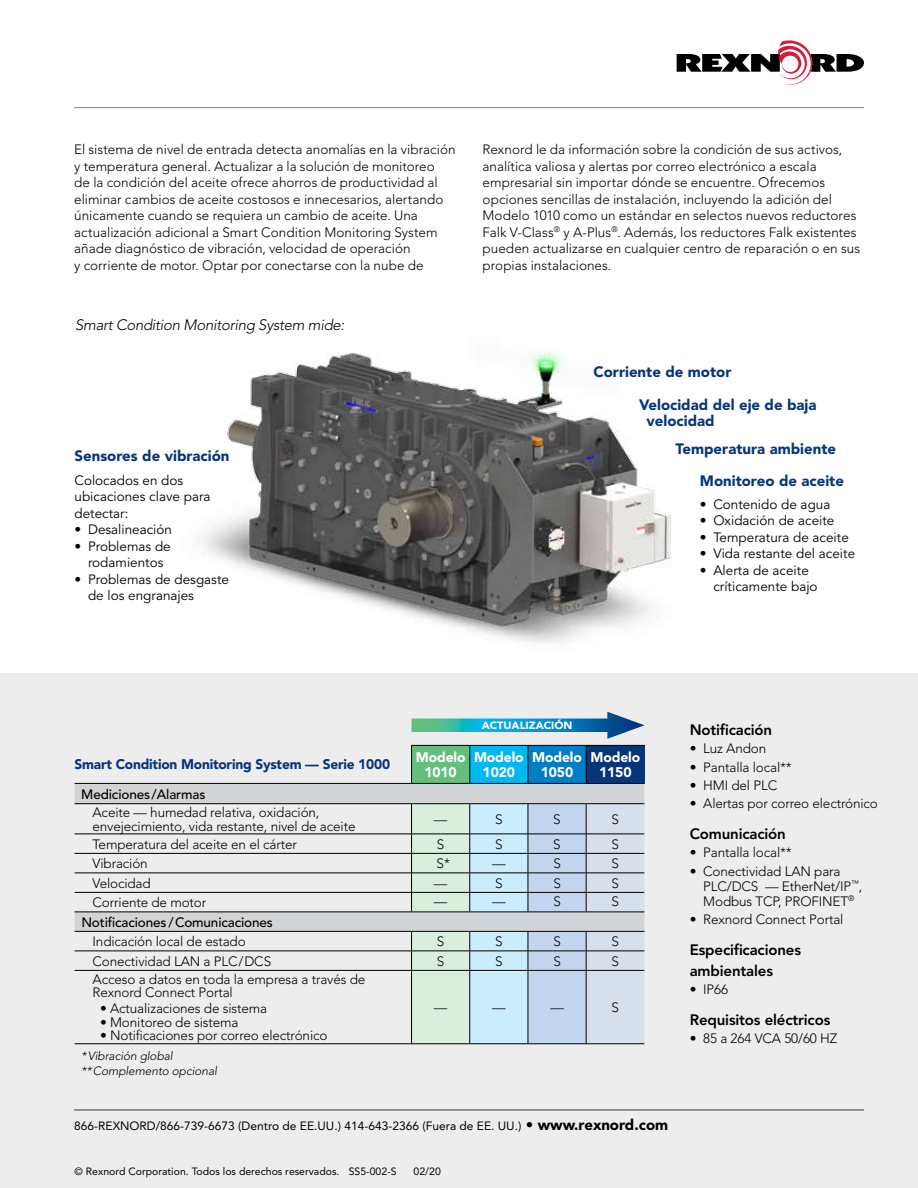
<style>
.page{position:relative;width:918px;height:1188px;background:#fff}
.page>*{position:absolute;margin:0;border:0;box-sizing:border-box;transform-origin:0 0}
.t1{font:900 15px/32.7px "Avenir LT Std";color:#06357a}
.t2{font:800 15px/21px "Avenir LT Std";letter-spacing:-.01em;color:#000}
.t3{font:italic 300 15px "Avenir LT Std";letter-spacing:-.02em;color:#000}
.t4{font:900 13.8px "Avenir LT Std";letter-spacing:-.015em;color:#06357a}
.t5{font:900 13.8px/15px "Avenir LT Std";letter-spacing:-.01em;color:#fff;text-align:center}
.t6{font:300 13.5px/16.5px "Avenir LT Std";letter-spacing:-.005em;color:#000}
.t7{font:13.5px/16.5px "Avenir LT Std";color:#000}
.t8{font:500 13.5px "Avenir LT Std";letter-spacing:-.01em;color:#000}
.t9{font:12px "Avenir LT Std";color:#000}
.t10{font:italic 300 12px/15px "Avenir LT Std";letter-spacing:-.01em;color:#000}
.t11{font:10.5px "Avenir LT Std";color:#000}
.t12{font:900 10.5px "Avenir LT Std";color:#fff;scale:1.04 1}
.s1{font-weight:900;font-size:15px}
</style>
<div class="page">
<div style="left:0;top:674px;width:918px;height:514px;background:#ededee"></div>
<div style="left:412px;top:745px;width:58px;height:38px;background:#63bf7b"></div>
<div style="left:470px;top:745px;width:58px;height:38px;background:#00b7f1"></div>
<div style="left:528px;top:745px;width:58px;height:38px;background:#007ec6"></div>
<div style="left:586px;top:745px;width:58px;height:38px;background:#06357a"></div>
<svg style="left:75px;top:784px;width:569px;height:147px"></svg>
<hr style="left:75px;top:834px;width:337px;height:1px;background:#000">
<hr style="left:75px;top:853px;width:337px;height:1px;background:#000">
<hr style="left:75px;top:873px;width:337px;height:1px;background:#000">
<hr style="left:75px;top:951px;width:337px;height:1px;background:#000">
<hr style="left:75px;top:970px;width:337px;height:1px;background:#000">
<hr style="left:75px;top:1044px;width:337px;height:1px;background:#000">
<hr style="left:412px;top:1044px;width:58px;height:1px;background:#000">
<hr style="left:470px;top:1044px;width:58px;height:1px;background:#000">
<hr style="left:528px;top:1044px;width:58px;height:1px;background:#000">
<hr style="left:586px;top:1044px;width:58px;height:1px;background:#000">
<hr style="left:75px;top:783px;width:337px;height:1px;background:#000">
<hr style="left:75px;top:892px;width:337px;height:1px;background:#000">
<hr style="left:75px;top:912px;width:337px;height:1px;background:#000">
<hr style="left:75px;top:931px;width:337px;height:1px;background:#000">
<hr style="left:469px;top:746px;width:1px;height:37px;background:#000">
<hr style="left:528px;top:746px;width:1px;height:37px;background:#000">
<svg style="left:411px;top:804px;width:233px;height:240px;background:#c4d6de"></svg>
<hr style="left:528px;top:971px;width:1px;height:73px;background:#000">
<hr style="left:586px;top:746px;width:1px;height:37px;background:#000">
<hr style="left:411px;top:745px;width:59px;height:1px;background:#000">
<hr style="left:411px;top:746px;width:1px;height:37px;background:#000">
<hr style="left:470px;top:745px;width:58px;height:1px;background:#000">
<hr style="left:528px;top:745px;width:58px;height:1px;background:#000">
<hr style="left:586px;top:745px;width:58px;height:1px;background:#000">
<hr style="left:75px;top:803px;width:337px;height:1px;background:#000">
<hr style="left:412px;top:803px;width:58px;height:1px;background:#000">
<hr style="left:470px;top:803px;width:58px;height:1px;background:#000">
<hr style="left:528px;top:803px;width:58px;height:1px;background:#000">
<hr style="left:586px;top:803px;width:58px;height:1px;background:#000">
<hr style="left:412px;top:783px;width:58px;height:1px;background:#000">
<hr style="left:470px;top:783px;width:58px;height:1px;background:#000">
<hr style="left:528px;top:783px;width:58px;height:1px;background:#000">
<hr style="left:586px;top:783px;width:58px;height:1px;background:#000">
<img style="left:155px;top:352px;width:563px;height:322px">
<hr style="left:74px;top:107px;width:790px;height:1px;background:#808285">
<svg style="left:412px;top:719px;width:195px;height:13px;background:#149dbe"></svg>
<svg style="left:607px;top:712px;width:38px;height:27px"></svg>
<hr style="left:74px;top:1110px;width:790px;height:1px;background:#808285">
<svg style="left:677px;top:40px;width:187px;height:45px"></svg>
<p class="t6" style="left:74px;top:141px;width:383px">El sistema de nivel de entrada detecta anomalías en la vibración y temperatura general. Actualizar a la solución de monitoreo<br>de la condición del aceite ofrece ahorros de productividad al eliminar cambios de aceite costosos e innecesarios, alertando únicamente cuando se requiera un cambio de aceite. Una actualización adicional a Smart Condition Monitoring System añade diagnóstico de vibración, velocidad de operación<br>y corriente de motor. Optar por conectarse con la nube de</p>
<p class="t6" style="left:483px;top:141px;width:379px">Rexnord le da información sobre la condición de sus activos, analítica valiosa y alertas por correo electrónico a escala empresarial sin importar dónde se encuentre. Ofrecemos opciones sencillas de instalación, incluyendo la adición del Modelo 1010 como un estándar en selectos nuevos reductores Falk V-Class<sup>®</sup> y A-Plus<sup>®</sup>. Además, los reductores Falk existentes pueden actualizarse en cualquier centro de reparación o en sus propias instalaciones.</p>
<p class="t3" style="left:75px;top:316px;width:271px">Smart Condition Monitoring System mide:</p>
<p class="t1" style="left:75px;top:440px;width:156px">Sensores de vibración</p>
<p class="t7" style="left:75px;top:472px;width:138px">Colocados en dos ubicaciones clave para detectar:</p>
<p class="t7" style="left:75px;top:522px;width:99px">• Desalineación</p>
<p class="t7" style="left:75px;top:538px;width:98px;text-align:center">• Problemas de rodamientos</p>
<p class="t7" style="left:88px;top:571px;width:143px;text-indent:-14px">• Problemas de desgaste de los engranajes</p>
<p class="t1" style="left:639px;top:356px;width:179px;text-indent:-46px">Corriente de motor<br>Velocidad del eje de baja</p>
<p class="t1" style="left:676px;top:408px;width:162px;line-height:27.2px;text-indent:-29px">velocidad<br>Temperatura ambiente</p>
<p class="t1" style="left:700px;top:464px;width:146px">Monitoreo de aceite</p>
<p class="t7" style="left:700px;top:496px;width:132px">• Contenido de agua</p>
<p class="t7" style="left:700px;top:513px;width:136px">• Oxidación de aceite</p>
<p class="t7" style="left:700px;top:529px;width:150px">• Temperatura de aceite</p>
<p class="t7" style="left:700px;top:546px;width:157px">• Vida restante del aceite</p>
<p class="t7" style="left:713px;top:562px;width:106px;text-indent:-14px">• Alerta de aceite críticamente bajo</p>
<p class="t12" style="left:482px;top:719px;width:89px">ACTUALIZACIÓN</p>
<p class="t4" style="left:75px;top:756px;width:317px">Smart Condition Monitoring System — Serie 1000</p>
<p class="t5" style="left:416px;top:750px;width:51px">Modelo<br>1010</p>
<p class="t5" style="left:474px;top:750px;width:51px">Modelo<br>1020</p>
<p class="t5" style="left:532px;top:750px;width:51px">Modelo<br>1050</p>
<p class="t5" style="left:591px;top:750px;width:51px">Modelo<br>1150</p>
<p class="t8" style="left:81px;top:786px;width:126px">Mediciones/Alarmas</p>
<p class="t6" style="left:93px;top:806px;width:265px;line-height:13.5px">Aceite — humedad relativa, oxidación, envejecimiento, vida restante, nivel de aceite</p>
<p class="t6" style="left:434px;top:811px;width:15px">—</p>
<p class="t6" style="left:495px;top:811px;width:9px">S</p>
<p class="t6" style="left:553px;top:811px;width:9px">S</p>
<p class="t6" style="left:612px;top:811px;width:9px">S</p>
<p class="t6" style="left:93px;top:836px;width:206px">Temperatura del aceite en el cárter</p>
<p class="t6" style="left:437px;top:836px;width:9px">S</p>
<p class="t6" style="left:495px;top:836px;width:9px">S</p>
<p class="t6" style="left:553px;top:836px;width:9px">S</p>
<p class="t6" style="left:612px;top:836px;width:9px">S</p>
<p class="t6" style="left:93px;top:855px;width:57px">Vibración</p>
<p class="t6" style="left:437px;top:855px;width:15px">S*</p>
<p class="t6" style="left:492px;top:855px;width:15px">—</p>
<p class="t6" style="left:553px;top:855px;width:9px">S</p>
<p class="t6" style="left:612px;top:855px;width:9px">S</p>
<p class="t6" style="left:93px;top:875px;width:60px">Velocidad</p>
<p class="t6" style="left:434px;top:875px;width:15px">—</p>
<p class="t6" style="left:495px;top:875px;width:9px">S</p>
<p class="t6" style="left:553px;top:875px;width:9px">S</p>
<p class="t6" style="left:612px;top:875px;width:9px">S</p>
<p class="t6" style="left:93px;top:894px;width:115px">Corriente de motor</p>
<p class="t6" style="left:434px;top:893px;width:15px">—</p>
<p class="t6" style="left:492px;top:893px;width:15px">—</p>
<p class="t6" style="left:553px;top:893px;width:9px">S</p>
<p class="t6" style="left:612px;top:893px;width:9px">S</p>
<p class="t8" style="left:81px;top:914px;width:193px">Notificaciones /Comunicaciones</p>
<p class="t6" style="left:93px;top:933px;width:155px">Indicación local de estado</p>
<p class="t6" style="left:437px;top:933px;width:9px">S</p>
<p class="t6" style="left:495px;top:933px;width:9px">S</p>
<p class="t6" style="left:553px;top:933px;width:9px">S</p>
<p class="t6" style="left:612px;top:933px;width:9px">S</p>
<p class="t6" style="left:93px;top:953px;width:180px">Conectividad LAN a PLC/DCS</p>
<p class="t6" style="left:437px;top:953px;width:9px">S</p>
<p class="t6" style="left:495px;top:953px;width:9px">S</p>
<p class="t6" style="left:553px;top:953px;width:9px">S</p>
<p class="t6" style="left:612px;top:953px;width:9px">S</p>
<p class="t6" style="left:93px;top:972px;width:274px;line-height:13.5px">Acceso a datos en toda la empresa a través de<br>Rexnord Connect Portal</p>
<p class="t6" style="left:100px;top:1001px;width:169px">• Actualizaciones de sistema</p>
<p class="t6" style="left:100px;top:1014px;width:140px">• Monitoreo de sistema</p>
<p class="t6" style="left:100px;top:1028px;width:229px">• Notificaciones por correo electrónico</p>
<p class="t6" style="left:434px;top:999px;width:15px">—</p>
<p class="t6" style="left:492px;top:999px;width:15px">—</p>
<p class="t6" style="left:550px;top:999px;width:15px">—</p>
<p class="t6" style="left:612px;top:999px;width:9px">S</p>
<p class="t10" style="left:81px;top:1048px;width:137px">*Vibración global **Complemento opcional</p>
<p class="t9" style="left:74px;top:1119px;width:596px">866-REXNORD/866-739-6673 (Dentro de EE.UU.) 414-643-2366 (Fuera de EE. UU.) <span class="s1">• www.rexnord.com</span></p>
<p class="t11" style="left:75px;top:1165px;width:324px">© Rexnord Corporation. Todos los derechos reservados. SS5-002-S</p>
<p class="t11" style="left:414px;top:1165px;width:29px">02/20</p>
<p class="t2" style="left:690px;top:719px;width:84px">Notificación</p>
<p class="t6" style="left:690px;top:740px;width:78px">• Luz Andon</p>
<p class="t6" style="left:690px;top:759px;width:104px">• Pantalla local**</p>
<p class="t6" style="left:690px;top:777px;width:89px">• HMI del PLC</p>
<p class="t6" style="left:690px;top:795px;width:190px">• Alertas por correo electrónico</p>
<p class="t2" style="left:690px;top:823px;width:98px">Comunicación</p>
<p class="t6" style="left:690px;top:844px;width:104px">• Pantalla local**</p>
<p class="t6" style="left:703px;top:863px;width:161px;line-height:15px;text-indent:-14px">• Conectividad LAN para<br>PLC/DCS — EtherNet/IP<sup>™</sup>,<br>Modbus TCP, PROFINET<sup>®</sup></p>
<p class="t6" style="left:690px;top:911px;width:155px">• Rexnord Connect Portal</p>
<p class="t2" style="left:690px;top:939px;width:113px">Especificaciones ambientales</p>
<p class="t6" style="left:690px;top:981px;width:40px">• IP66</p>
<p class="t2" style="left:690px;top:1009px;width:142px">Requisitos eléctricos</p>
<p class="t6" style="left:690px;top:1030px;width:149px">• 85 a 264 VCA 50/60 HZ</p>
</div>
